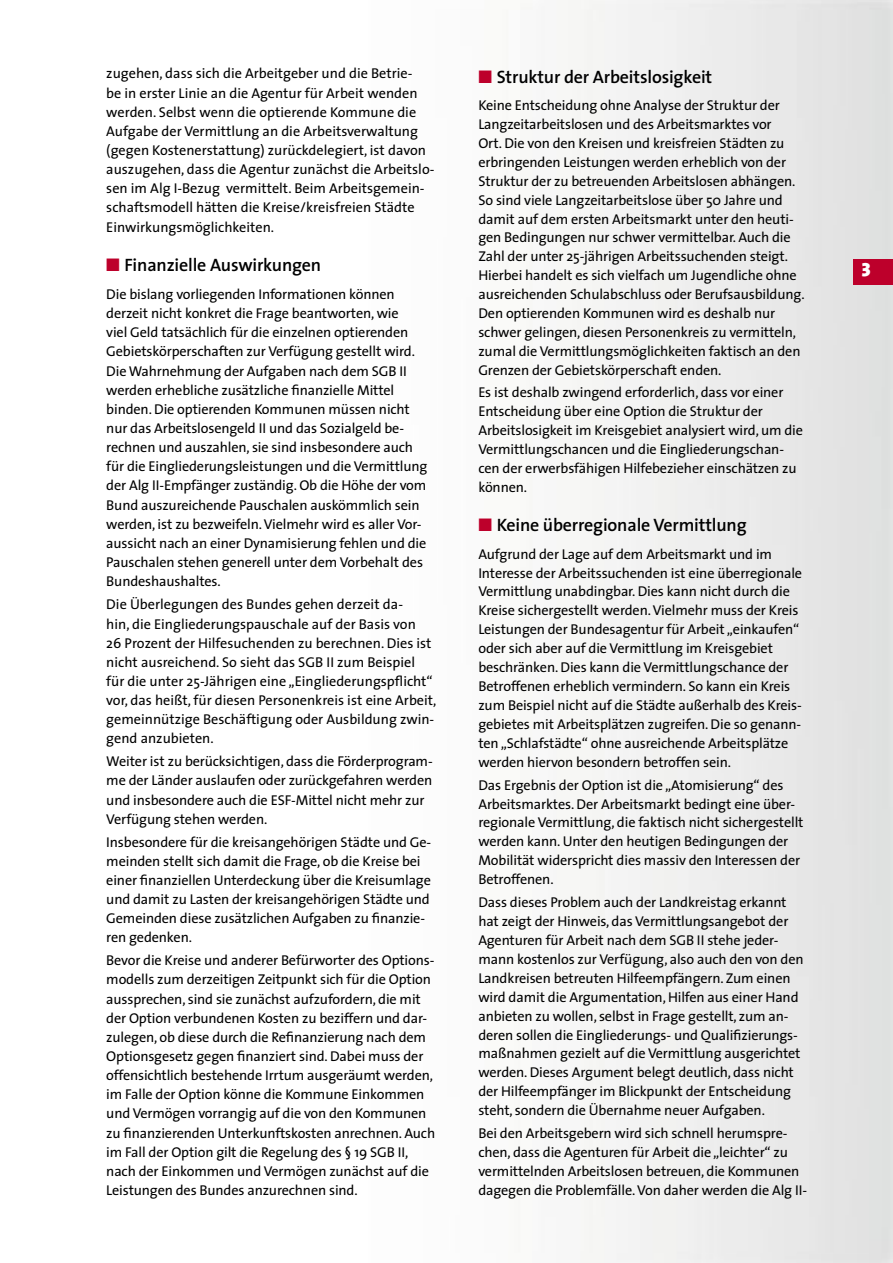
<style>
.page{position:relative;width:893px;height:1263px;background:#fff}
.page>*{position:absolute;margin:0;border:0;box-sizing:border-box;transform-origin:0 0}
.t1{font:900 19.5px "The Sans";color:#fff}
.t2{font:600 18px "The Sans";letter-spacing:-.01em;color:#000}
.t3{font:14.25px/19.2px "The Sans";letter-spacing:-.01em;color:#000}
</style>
<div class="page">
<div style="left:853px;top:259px;width:40px;height:26px;background:#bd002b"></div>
<p class="t3" style="left:106px;top:64px;width:330px">zugehen, dass sich die Arbeitgeber und die Betrie-<br>be in erster Linie an die Agentur für Arbeit wenden werden. Selbst wenn die optierende Kommune die Aufgabe der Vermittlung an die Arbeitsverwaltung (gegen Kostenerstattung) zurückdelegiert, ist davon auszugehen, dass die Agentur zunächst die Arbeitslo&shy;sen im Alg I-Bezug vermittelt. Beim Arbeitsgemein&shy;schaftsmodell hätten die Kreise/kreisfreien Städte Einwirkungsmöglichkeiten.</p>
<p class="t2" style="left:125px;top:250px;width:198px">Finanzielle Auswirkungen</p>
<p class="t3" style="left:106px;top:284px;width:323px">Die bislang vorliegenden Informationen können derzeit nicht konkret die Frage beantworten, wie<br>viel Geld tatsächlich für die einzelnen optierenden Gebietskörperschaften zur Verfügung gestellt wird.<br>Die Wahrnehmung der Aufgaben nach dem SGB II werden erhebliche zusätzliche finanzielle Mittel binden. Die optierenden Kommunen müssen nicht nur das Arbeitslosengeld II und das Sozialgeld be&shy;rechnen und auszahlen, sie sind insbesondere auch für die Eingliederungsleistungen und die Vermittlung der Alg II-Empfänger zuständig. Ob die Höhe der vom Bund auszureichende Pauschalen auskömmlich sein werden, ist zu bezweifeln. Vielmehr wird es aller Vor&shy;aussicht nach an einer Dynamisierung fehlen und die Pauschalen stehen generell unter dem Vorbehalt des Bundeshaushaltes.</p>
<p class="t3" style="left:106px;top:595px;width:332px">Die Überlegungen des Bundes gehen derzeit da-<br>hin, die Eingliederungspauschale auf der Basis von<br>26 Prozent der Hilfesuchenden zu berechnen. Dies ist nicht ausreichend. So sieht das SGB II zum Beispiel für die unter 25-Jährigen eine „Eingliederungspflicht“ vor, das heißt, für diesen Personenkreis ist eine Arbeit, gemeinnützige Beschäftigung oder Ausbildung zwin&shy;gend anzubieten.</p>
<p class="t3" style="left:106px;top:751px;width:328px">Weiter ist zu berücksichtigen, dass die Förderprogram&shy;me der Länder auslaufen oder zurückgefahren werden und insbesondere auch die ESF-Mittel nicht mehr zur Verfügung stehen werden.</p>
<p class="t3" style="left:106px;top:832px;width:326px">Insbesondere für die kreisangehörigen Städte und Ge&shy;meinden stellt sich damit die Frage, ob die Kreise bei einer finanziellen Unterdeckung über die Kreisumlage und damit zu Lasten der kreisangehörigen Städte und Gemeinden diese zusätzlichen Aufgaben zu finanzie&shy;ren gedenken.</p>
<p class="t3" style="left:106px;top:950px;width:330px">Bevor die Kreise und anderer Befürworter des Options&shy;modells zum derzeitigen Zeitpunkt sich für die Option aussprechen, sind sie zunächst aufzufordern, die mit der Option verbundenen Kosten zu beziffern und dar&shy;zulegen, ob diese durch die Refinanzierung nach dem Optionsgesetz gegen finanziert sind. Dabei muss der offensichtlich bestehende Irrtum ausgeräumt werden, im Falle der Option könne die Kommune Einkommen und Vermögen vorrangig auf die von den Kommunen zu finanzierenden Unterkunftskosten anrechnen. Auch im Fall der Option gilt die Regelung des § 19 SGB II, nach der Einkommen und Vermögen zunächst auf die Leistungen des Bundes anzurechnen sind.</p>
<p class="t2" style="left:497px;top:62px;width:217px">Struktur der Arbeitslosigkeit</p>
<p class="t3" style="left:478px;top:96px;width:328px">Keine Entscheidung ohne Analyse der Struktur der Langzeitarbeitslosen und des Arbeitsmarktes vor<br>Ort. Die von den Kreisen und kreisfreien Städten zu erbringenden Leistungen werden erheblich von der Struktur der zu betreuenden Arbeitslosen abhängen.<br>So sind viele Langzeitarbeitslose über 50 Jahre und damit auf dem ersten Arbeitsmarkt unter den heuti&shy;gen Bedingungen nur schwer vermittelbar. Auch die Zahl der unter 25-jährigen Arbeitssuchenden steigt.<br>Hierbei handelt es sich vielfach um Jugendliche ohne ausreichenden Schulabschluss oder Berufsausbildung.<br>Den optierenden Kommunen wird es deshalb nur schwer gelingen, diesen Personenkreis zu vermitteln, zumal die Vermittlungsmöglichkeiten faktisch an den Grenzen der Gebietskörperschaft enden.</p>
<p class="t3" style="left:478px;top:383px;width:326px">Es ist deshalb zwingend erforderlich, dass vor einer Entscheidung über eine Option die Struktur der Arbeitslosigkeit im Kreisgebiet analysiert wird, um die Vermittlungschancen und die Eingliederungschan&shy;cen der erwerbsfähigen Hilfebezieher einschätzen zu können.</p>
<p class="t2" style="left:497px;top:510px;width:251px">Keine überregionale Vermittlung</p>
<p class="t3" style="left:478px;top:544px;width:325px">Aufgrund der Lage auf dem Arbeitsmarkt und im Interesse der Arbeitssuchenden ist eine überregionale Vermittlung unabdingbar. Dies kann nicht durch die Kreise sichergestellt werden. Vielmehr muss der Kreis Leistungen der Bundesagentur für Arbeit „einkaufen“ oder sich aber auf die Vermittlung im Kreisgebiet beschränken. Dies kann die Vermittlungschance der Betroffenen erheblich vermindern. So kann ein Kreis zum Beispiel nicht auf die Städte außerhalb des Kreis&shy;gebietes mit Arbeitsplätzen zugreifen. Die so genann&shy;ten „Schlafstädte“ ohne ausreichende Arbeitsplätze werden hiervon besondern betroffen sein.</p>
<p class="t3" style="left:478px;top:775px;width:327px">Das Ergebnis der Option ist die „Atomisierung“ des Arbeitsmarktes. Der Arbeitsmarkt bedingt eine über&shy;regionale Vermittlung, die faktisch nicht sichergestellt werden kann. Unter den heutigen Bedingungen der Mobilität widerspricht dies massiv den Interessen der Betroffenen.</p>
<p class="t3" style="left:478px;top:892px;width:327px">Dass dieses Problem auch der Landkreistag erkannt hat zeigt der Hinweis, das Vermittlungsangebot der Agenturen für Arbeit nach dem SGB II stehe jeder&shy;mann kostenlos zur Verfügung, also auch den von den Landkreisen betreuten Hilfeempfängern. Zum einen wird damit die Argumentation, Hilfen aus einer Hand anbieten zu wollen, selbst in Frage gestellt, zum an&shy;deren sollen die Eingliederungs- und Qualifizierungs&shy;maßnahmen gezielt auf die Vermittlung ausgerichtet werden. Dieses Argument belegt deutlich, dass nicht der Hilfeempfänger im Blickpunkt der Entscheidung steht, sondern die Übernahme neuer Aufgaben.</p>
<p class="t3" style="left:478px;top:1123px;width:330px">Bei den Arbeitsgebern wird sich schnell herumspre&shy;chen, dass die Agenturen für Arbeit die „leichter“ zu vermittelnden Arbeitslosen betreuen, die Kommunen dagegen die Problemfälle. Von daher werden die Alg II-</p>
<h1 class="t1" style="left:862px;top:250px;width:10px">3</h1>
</div>
